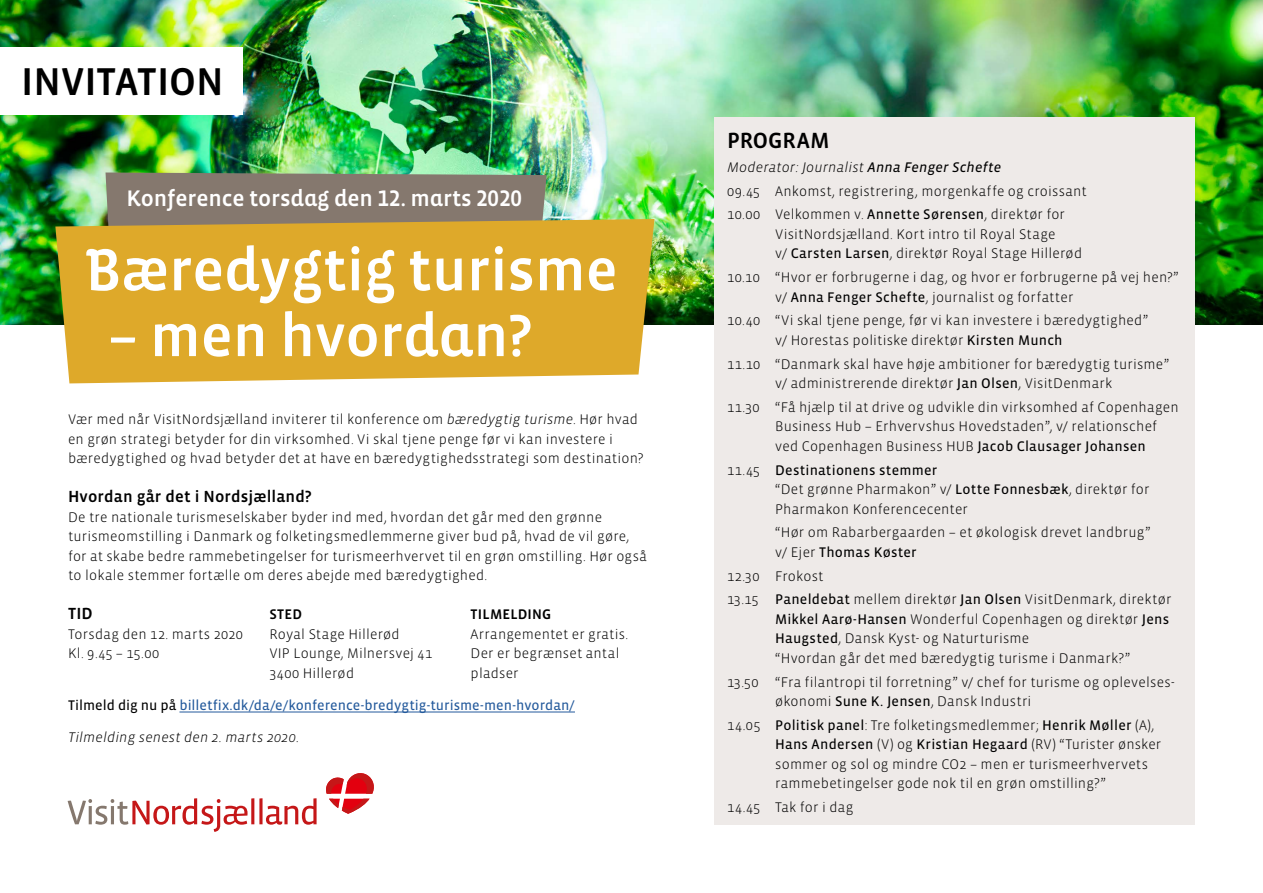
<style>
.page{position:relative;width:1263px;height:893px;background:#fff}
.page>*{position:absolute;margin:0;border:0;box-sizing:border-box;transform-origin:0 0}
.t1{font:60.6px "Vista Sans Alt Med";letter-spacing:-.005em;color:#fff}
.t2{font:500 39.75px "Vista Sans OT";color:#000}
.t3{font:22.95px "Vista Sans Alt Med";letter-spacing:-.005em;color:#fff}
.t4{font:22.5px "Vista Sans Med";letter-spacing:-.005em;color:#000}
.t5{font:16.5px "Vista Sans Med";letter-spacing:.01em;color:#000}
.t6{font:300 14.25px/19.5px "Vista Sans";letter-spacing:.015em;color:#000}
.t7{font:14.25px "Vista Sans Reg";letter-spacing:.02em;color:#000}
.t8{font:14.25px "Vista Sans Reg";color:#245a9c}
.t9{font:italic 300 14.25px "Vista Sans";letter-spacing:.01em;color:#000}
.t10{font:14.25px "Vista Sans Med";letter-spacing:.015em;color:#000}
.s1{font-style:italic}
.s2{color:#000}
.s3{font-family:"Vista Sans Reg";font-weight:400;font-style:italic}
.s4{font-family:"Vista Sans Reg";font-weight:400}
.s5{font-family:"Vista Sans";font-weight:300}
</style>
<div class="page">
<img style="left:0;top:0;width:1263px;height:325px">
<hr style="left:179px;top:712px;width:396px;height:1px;background:#245a9c">
<div style="left:105px;top:172px;width:442px;height:47px;background:#85786e"></div>
<svg style="left:55px;top:219px;width:599px;height:164px;background:#dbaa33"></svg>
<svg style="left:326px;top:773px;width:48px;height:41px"></svg>
<svg style="left:68px;top:798px;width:249px;height:34px"></svg>
<div style="left:0;top:47px;width:242px;height:67px;background:#fff"></div>
<div style="left:714px;top:118px;width:481px;height:707px;background:#eeeae8"></div>
<h2 class="t2" style="left:21px;top:62px;width:204px">INVITATION</h2>
<h3 class="t3" style="left:126px;top:186px;width:397px">Konference torsdag den 12. marts 2020</h3>
<h1 class="t1" style="left:84px;top:239px;width:536px">Bæredygtig turisme</h1>
<h1 class="t1" style="left:108px;top:305px;width:426px">– men hvordan?</h1>
<p class="t6" style="left:68px;top:410px;width:577px">Vær med når VisitNordsjælland inviterer til konference om <span class="s1">bæredygtig turisme</span>. Hør hvad en grøn strategi betyder for din virksomhed. Vi skal tjene penge før vi kan investere i bæredygtighed og hvad betyder det at have en bæredygtighedsstrategi som destination?</p>
<p class="t5" style="left:68px;top:488px;width:245px">Hvordan går det i Nordsjælland?</p>
<p class="t6" style="left:68px;top:508px;width:580px">De tre nationale turismeselskaber byder ind med, hvordan det går med den grønne turismeomstilling i Danmark og folketingsmedlemmerne giver bud på, hvad de vil gøre, for at skabe bedre rammebetingelser for turismeerhvervet til en grøn omstilling. Hør også to lokale stemmer fortælle om deres abejde med bæredygtighed.</p>
<p class="t5" style="left:68px;top:605px;width:26px">TID</p>
<p class="t6" style="left:68px;top:625px;width:176px">Torsdag den 12. marts 2020<br>Kl. 9.45 – 15.00</p>
<p class="t10" style="left:471px;top:607px;width:82px">TILMELDING</p>
<p class="t6" style="left:471px;top:625px;width:159px">Arrangementet er gratis.<br>Der er begrænset antal pladser</p>
<p class="t8" style="left:68px;top:698px;width:508px"><span class="s2">Tilmeld dig nu på</span> billetfix.dk/da/e/konference-bredygtig-turisme-men-hvordan/</p>
<p class="t9" style="left:68px;top:730px;width:233px">Tilmelding senest den 2. marts 2020.</p>
<p class="t10" style="left:269px;top:607px;width:34px">STED</p>
<p class="t6" style="left:269px;top:625px;width:164px">Royal Stage Hillerød<br>VIP Lounge, Milnersvej 41<br>3400 Hillerød</p>
<h3 class="t4" style="left:727px;top:129px;width:104px">PROGRAM</h3>
<p class="t6" style="left:727px;top:156px;width:361px;line-height:23.7px"><span class="s1">Moderator: Journalist</span> <span class="s3">Anna Fenger Schefte<br></span>09.45 Ankomst, registrering, morgenkaffe og croissant<br>10.00 Velkommen v. <span class="s4">Annette Sørensen</span>, direktør for</p>
<p class="t6" style="left:775px;top:225px;width:308px">VisitNordsjælland. Kort intro til Royal Stage<br>v/ <span class="s4">Carsten Larsen</span>, direktør Royal Stage Hillerød</p>
<p class="t6" style="left:775px;top:268px;width:405px;text-indent:-48px">10.10 “Hvor er forbrugerne i dag, og hvor er forbrugerne på vej hen?” v/ <span class="s4">Anna Fenger Schefte</span>, journalist og forfatter</p>
<p class="t6" style="left:775px;top:311px;width:374px;text-indent:-48px">10.40 “Vi skal tjene penge, før vi kan investere i bæredygtighed” v/ Horestas politiske direktør <span class="s4">Kirsten Munch</span></p>
<p class="t6" style="left:775px;top:354px;width:395px;text-indent:-48px">11.10 “Danmark skal have høje ambitioner for bæredygtig turisme” v/ administrerende direktør <span class="s4">Jan Olsen</span>, VisitDenmark</p>
<p class="t6" style="left:775px;top:398px;width:405px;text-indent:-48px">11.30 “Få hjælp til at drive og udvikle din virksomhed af Copenhagen<br>Business Hub – Erhvervshus Hovedstaden”, v/ relationschef ved Copenhagen Business HUB <span class="s4">Jacob Clausager Johansen</span></p>
<p class="t7" style="left:727px;top:463px;width:212px"><span class="s5">11.45</span> Destinationens stemmer</p>
<p class="t6" style="left:775px;top:480px;width:376px">“Det grønne Pharmakon” v/ <span class="s4">Lotte Fonnesbæk</span>, direktør for<br>Pharmakon Konferencecenter</p>
<p class="t6" style="left:775px;top:523px;width:377px">“Hør om Rabarbergaarden – et økologisk drevet landbrug”</p>
<p class="t7" style="left:775px;top:545px;width:143px"><span class="s5">v/ Ejer</span> Thomas Køster</p>
<p class="t6" style="left:727px;top:564px;width:446px;line-height:23.7px">12.30 Frokost<br>13.15 <span class="s4">Paneldebat</span> mellem direktør <span class="s4">Jan Olsen</span> VisitDenmark, direktør</p>
<p class="t6" style="left:775px;top:610px;width:395px"><span class="s4">Mikkel Aarø-Hansen</span> Wonderful Copenhagen og direktør <span class="s4">Jens<br>Haugsted</span>, Dansk Kyst- og Naturturisme<br>“Hvordan går det med bæredygtig turisme i Danmark?”</p>
<p class="t6" style="left:775px;top:672px;width:400px;text-indent:-48px">13.50 “Fra filantropi til forretning” v/ chef for turisme og oplevelses&shy;økonomi <span class="s4">Sune K. Jensen</span>, Dansk Industri</p>
<p class="t6" style="left:727px;top:716px;width:429px">14.05 <span class="s4">Politisk panel</span>: Tre folketingsmedlemmer; <span class="s4">Henrik Møller</span> (A),</p>
<p class="t7" style="left:775px;top:737px;width:388px">Hans Andersen <span class="s5">(V) og</span> Kristian Hegaard <span class="s5">(RV) “Turister ønsker</span></p>
<p class="t6" style="left:775px;top:755px;width:374px">sommer og sol og mindre CO2 – men er turismeerhvervets rammebetingelser gode nok til en grøn omstilling?”</p>
<p class="t6" style="left:727px;top:798px;width:128px">14.45 Tak for i dag</p>
</div>
